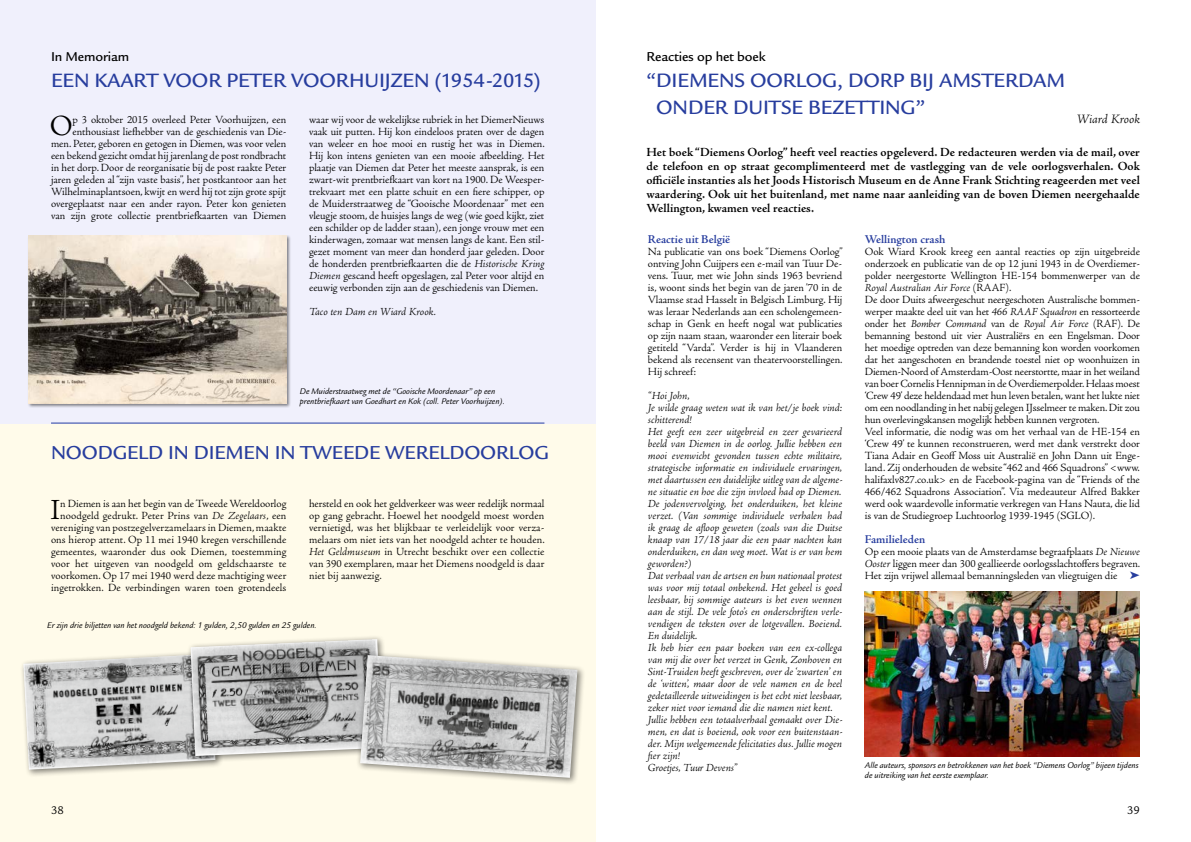
<style>
.page{position:relative;width:1191px;height:842px;background:#fff}
.page>*{position:absolute;margin:0;border:0;box-sizing:border-box;transform-origin:0 0}
.t1{font:300 29.3px "Adobe Jenson Pro";color:#000}
.t2{font:500 21px/27px "Legacy Sans Std";letter-spacing:-.005em;color:#273d9e}
.t3{font:500 20.4px "Legacy Sans Std";letter-spacing:-.005em;color:#273d9e}
.t4{font:500 14px "Legacy Sans Std";letter-spacing:-.01em;color:#000}
.t5{font:italic 300 13px "Adobe Jenson Pro";letter-spacing:-.015em;color:#000}
.t6{font:600 12.5px/14px "Adobe Jenson Pro";color:#000;text-align:justify}
.t7{font:600 12px "Adobe Jenson Pro";letter-spacing:-.005em;color:#273d9e}
.t8{font:12px "Legacy Sans Std";color:#000}
.t9{font:300 11px/12px "Adobe Jenson Pro";color:#000;text-align:justify}
.t10{font:italic 300 11px/12px "Adobe Jenson Pro";letter-spacing:-.005em;color:#000}
.t11{font:italic 9px/10px "Legacy Sans Std";color:#000}
.s1{font-style:italic}
.s2{color:#273d9e}
</style>
<div class="page">
<div style="left:0;top:423px;width:595px;height:419px;background:#fffbea"></div>
<div style="left:0;top:0;width:595px;height:423px;background:#f0f0fc"></div>
<div style="left:27px;top:235px;width:264px;height:174px;background:#000;opacity:.5"></div>
<img style="left:28px;top:236px;width:258px;height:167px">
<div style="left:19px;top:650px;width:204px;height:127px;background:#000;opacity:.5"></div>
<img style="left:23px;top:654px;width:192px;height:116px">
<div style="left:187px;top:635px;width:203px;height:129px;background:#000;opacity:.5"></div>
<img style="left:191px;top:639px;width:191px;height:117px">
<div style="left:356px;top:651px;width:229px;height:135px;background:#000;opacity:.5"></div>
<img style="left:360px;top:655px;width:217px;height:123px">
<hr style="left:51px;top:423px;width:493px;height:1px;background:#273d9e">
<img style="left:865px;top:591px;width:275px;height:165px">
<p class="t4" style="left:51px;top:48px;width:80px">In Memoriam</p>
<h2 class="t2" style="left:51px;top:67px;width:491px">EEN KAART VOOR PETER VOORHUIJZEN (1954-2015)</h2>
<p class="t9" style="left:51px;top:114px;width:237px;text-align:right">p 3 oktober 2015 overleed Peter Voorhuijzen, een enthousiast liefhebber van de geschiedenis van Die&shy;men. Peter, geboren en getogen in Diemen, was voor velen een bekend gezicht omdat hij jarenlang de post rondbracht in het dorp. Door de reorganisatie bij de post raakte Peter jaren geleden al “zijn vaste basis”, het postkantoor aan het Wilhelminaplantsoen, kwijt en werd hij tot zijn grote spijt overgeplaatst naar een ander rayon. Peter kon genieten van zijn grote collectie prentbriefkaarten van Diemen</p>
<h1 class="t1" style="left:50px;top:109px;width:24px">O</h1>
<p class="t9" style="left:309px;top:114px;width:237px">waar wij voor de wekelijkse rubriek in het DiemerNieuws vaak uit putten. Hij kon eindeloos praten over de dagen van weleer en hoe mooi en rustig het was in Diemen.<br>Hij kon intens genieten van een mooie afbeelding. Het plaatje van Diemen dat Peter het meeste aansprak, is een zwart-wit prentbriefkaart van kort na 1900. De Weesper&shy;trekvaart met een platte schuit en een fiere schipper, op de Muiderstraatweg de “Gooische Moordenaar” met een vleugje stoom, de huisjes langs de weg (wie goed kijkt, ziet een schilder op de ladder staan), een jonge vrouw met een kinderwagen, zomaar wat mensen langs de kant. Een stil&shy;gezet moment van meer dan honderd jaar geleden. Door de honderden prentbriefkaarten die de <span class="s1">Historische Kring Diemen</span> gescand heeft opgeslagen, zal Peter voor altijd en eeuwig verbonden zijn aan de geschiedenis van Diemen.</p>
<p class="t10" style="left:309px;top:306px;width:128px">Taco ten Dam en Wiard Krook.</p>
<p class="t11" style="left:300px;top:386px;width:207px">De Muiderstraatweg met de “Gooische Moordenaar” op een prentbriefkaart van Goedhart en Kok (coll. Peter Voorhuijzen).</p>
<h3 class="t3" style="left:51px;top:441px;width:499px">NOODGELD IN DIEMEN IN TWEEDE WERELDOORLOG</h3>
<p class="t9" style="left:51px;top:498px;width:237px;text-align:right">n Diemen is aan het begin van de Tweede Wereldoorlog noodgeld gedrukt. Peter Prins van <span class="s1">De Zegelaars</span>, een vereniging van postzegelverzamelaars in Diemen, maakte ons hierop attent. Op 11 mei 1940 kregen verschillende gemeentes, waaronder dus ook Diemen, toestemming voor het uitgeven van noodgeld om geldschaarste te voorkomen. Op 17 mei 1940 werd deze machtiging weer ingetrokken. De verbindingen waren toen grotendeels</p>
<h1 class="t1" style="left:50px;top:493px;width:12px">I</h1>
<p class="t9" style="left:309px;top:498px;width:237px">hersteld en ook het geldverkeer was weer redelijk normaal op gang gebracht. Hoewel het noodgeld moest worden vernietigd, was het blijkbaar te verleidelijk voor verza&shy;melaars om niet iets van het noodgeld achter te houden.<br><span class="s1">Het Geldmuseum</span> in Utrecht beschikt over een collectie van 390 exemplaren, maar het Diemens noodgeld is daar niet bij aanwezig.</p>
<p class="t11" style="left:47px;top:620px;width:271px">Er zijn drie biljetten van het noodgeld bekend: 1 gulden, 2,50 gulden en 25 gulden.</p>
<p class="t8" style="left:51px;top:803px;width:14px">38</p>
<p class="t4" style="left:646px;top:48px;width:120px">Reacties op het boek</p>
<h2 class="t2" style="left:656px;top:67px;width:410px;text-indent:-10px">“DIEMENS OORLOG, DORP BIJ AMSTERDAM<br>ONDER DUITSE BEZETTING”</h2>
<p class="t6" style="left:646px;top:145px;width:495px">Het boek “Diemens Oorlog” heeft veel reacties opgeleverd. De redacteuren werden via de mail, over de telefoon en op straat gecomplimenteerd met de vastlegging van de vele oorlogsverhalen. Ook officiële instanties als het Joods Historisch Museum en de Anne Frank Stichting reageerden met veel waardering. Ook uit het buitenland, met name naar aanleiding van de boven Diemen neergehaalde Wellington, kwamen veel reacties.</p>
<p class="t7" style="left:648px;top:232px;width:84px">Reactie uit België</p>
<p class="t9" style="left:648px;top:246px;width:196px">Na publicatie van ons boek “Diemens Oorlog” ontving John Cuijpers een e-mail van Tuur De&shy;vens. Tuur, met wie John sinds 1963 bevriend is, woont sinds het begin van de jaren ’70 in de Vlaamse stad Hasselt in Belgisch Limburg. Hij was leraar Nederlands aan een scholengemeen&shy;schap in Genk en heeft nogal wat publicaties op zijn naam staan, waaronder een literair boek getiteld “Varda”. Verder is hij in Vlaanderen bekend als recensent van theatervoorstellingen.<br>Hij schreef:</p>
<p class="t10" style="left:648px;top:390px;width:196px">“Hoi John,<br>Je wilde graag weten wat ik van het/je boek vind: schitterend!<br>Het geeft een zeer uitgebreid en zeer gevarieerd beeld van Diemen in de oorlog. Jullie hebben een mooi evenwicht gevonden tussen echte militaire, strategische informatie en individuele ervaringen, met daartussen een duidelijke uitleg van de algeme&shy;ne situatie en hoe die zijn invloed had op Diemen.<br>De jodenvervolging, het onderduiken, het kleine verzet. (Van sommige individuele verhalen had ik graag de afloop geweten (zoals van die Duitse knaap van 17/18 jaar die een paar nachten kan onderduiken, en dan weg moet. Wat is er van hem geworden?)<br>Dat verhaal van de artsen en hun nationaal protest was voor mij totaal onbekend. Het geheel is goed leesbaar, bij sommige auteurs is het even wennen aan de stijl. De vele foto’s en onderschriften verle&shy;vendigen de teksten over de lotgevallen. Boeiend.<br>En duidelijk.<br>Ik heb hier een paar boeken van een ex-collega van mij die over het verzet in Genk, Zonhoven en Sint-Truiden heeft geschreven, over de ‘zwarten’ en de ‘witten’, maar door de vele namen en de heel gedetailleerde uitweidingen is het echt niet leesbaar, zeker niet voor iemand die die namen niet kent.<br>Jullie hebben een totaalverhaal gemaakt over Die&shy;men, en dat is boeiend, ook voor een buitenstaan&shy;der. Mijn welgemeende felicitaties dus. Jullie mogen fier zijn!<br>Groetjes, Tuur Devens”</p>
<p class="t5" style="left:1076px;top:112px;width:65px">Wiard Krook</p>
<p class="t7" style="left:865px;top:232px;width:82px">Wellington crash</p>
<p class="t9" style="left:865px;top:246px;width:276px;text-align:left">Ook Wiard Krook kreeg een aantal reacties op zijn uitgebreide onderzoek en publicatie van de op 12 juni 1943 in de Overdiemer&shy;polder neergestorte Wellington HE-154 bommenwerper van de <span class="s1">Royal Australian Air Force</span> (RAAF).<br>De door Duits afweergeschut neergeschoten Australische bommen&shy;werper maakte deel uit van het <span class="s1">466 RAAF Squadron</span> en ressorteerde onder het <span class="s1">Bomber Command</span> van de <span class="s1">Royal Air Force</span> (RAF). De bemanning bestond uit vier Australiërs en een Engelsman. Door het moedige optreden van deze bemanning kon worden voorkomen dat het aangeschoten en brandende toestel niet op woonhuizen in Diemen-Noord of Amsterdam-Oost neerstortte, maar in het weiland van boer Cornelis Hennipman in de Overdiemerpolder. Helaas moest ‘Crew 49’ deze heldendaad met hun leven betalen, want het lukte niet om een noodlanding in het nabij gelegen IJsselmeer te maken. Dit zou hun overlevingskansen mogelijk hebben kunnen vergroten.<br>Veel informatie, die nodig was om het verhaal van de HE-154 en ‘Crew 49’ te kunnen reconstrueren, werd met dank verstrekt door Tiana Adair en Geoff Moss uit Australië en John Dann uit Enge&shy;land. Zij onderhouden de website “462 and 466 Squadrons” &lt;www. halifaxlv827.co.uk&gt; en de Facebook-pagina van de “Friends of the 466/462 Squadrons Association”. Via medeauteur Alfred Bakker werd ook waardevolle informatie verkregen van Hans Nauta, die lid is van de Studiegroep Luchtoorlog 1939-1945 (SGLO).</p>
<p class="t7" style="left:865px;top:532px;width:62px">Familieleden</p>
<p class="t9" style="left:865px;top:546px;width:277px">Op een mooie plaats van de Amsterdamse begraafplaats <span class="s1">De Nieuwe Ooster</span> liggen meer dan 300 geallieerde oorlogsslachtoffers begraven.<br>Het zijn vrijwel allemaal bemanningsleden van vliegtuigen die <span class="s2">➤</span></p>
<p class="t11" style="left:865px;top:760px;width:275px">Alle auteurs, sponsors en betrokkenen van het boek “Diemens Oorlog” bijeen tijdens de uitreiking van het eerste exemplaar.</p>
<p class="t8" style="left:1127px;top:803px;width:14px">39</p>
</div>
